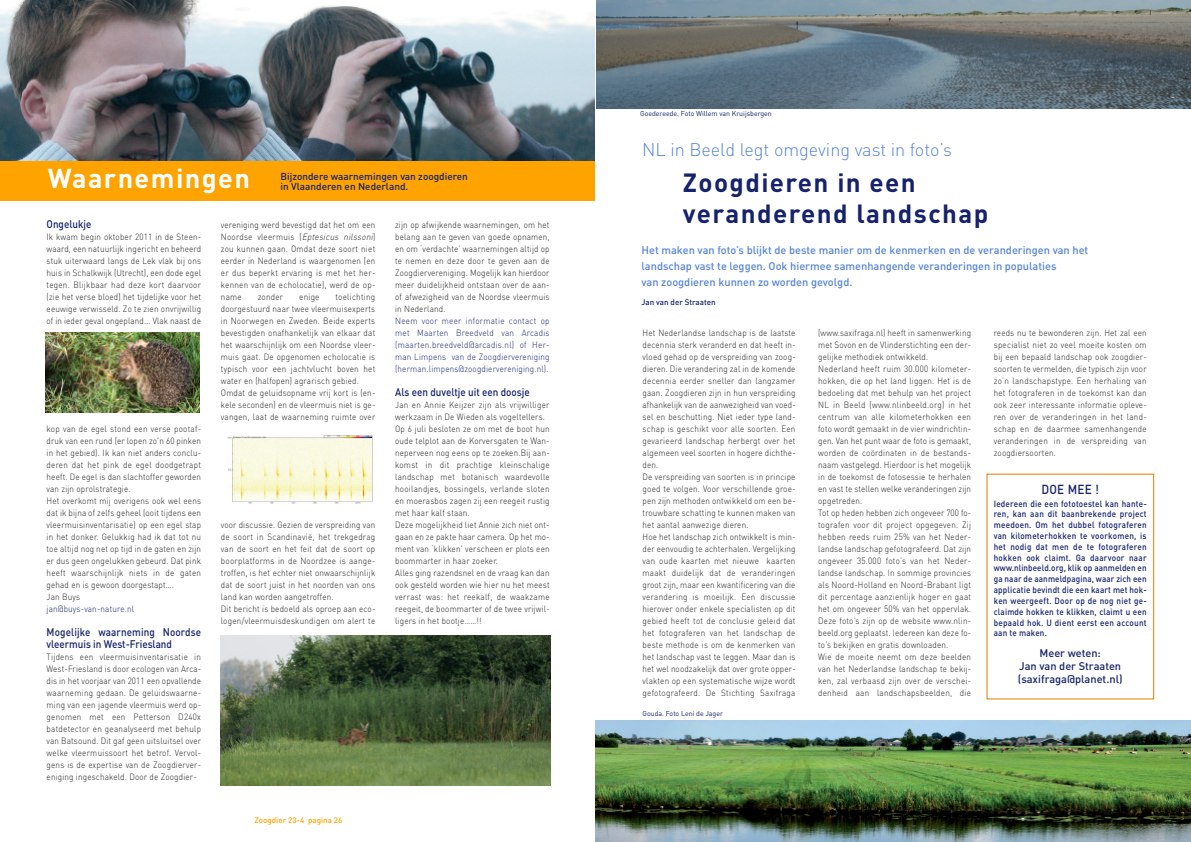
<style>
.page{position:relative;width:1191px;height:842px;background:#fff}
.page>*{position:absolute;margin:0;border:0;box-sizing:border-box;transform-origin:0 0}
.t1{font:700 27px "DIN";letter-spacing:.055em;color:#fff}
.t2{font:700 26px/31.2px "DIN";letter-spacing:.055em;color:#16226c}
.t3{font:300 18px "DIN";color:#5684d6}
.t4{font:500 13px "DIN";letter-spacing:.02em;color:#16226c;scale:.9 1}
.t5{font:500 11px/16px "DIN";color:#5684d6}
.t6{font:500 11px/12px "DIN";color:#16226c;scale:.9 1}
.t7{font:500 11px/13.2px "DIN";color:#16226c;text-align:center}
.t8{font:500 10px/10px "DIN";color:#16226c}
.t9{font:300 9px/12px "DIN";letter-spacing:.02em;color:#231f20;scale:.9 1}
.t10{font:500 9px/10.8px "DIN";letter-spacing:.025em;color:#16226c;text-align:justify;scale:.9 1}
.t11{font:300 9px/12px "DIN";letter-spacing:.02em;color:#16226c;text-align:justify;scale:.9 1}
.t12{font:500 8px "DIN";color:#ffa300}
.t13{font:500 8px "DIN";color:#16226c}
.t14{font:7px "DIN";color:#16226c}
.s1{font-style:italic}
</style>
<div class="page">
<img style="left:596px;top:720px;width:595px;height:122px">
<img style="left:596px;top:0;width:595px;height:108px">
<div style="left:0;top:159px;width:594px;height:42px;background:#ffa300"></div>
<img style="left:0;top:0;width:594px;height:161px">
<img style="left:46px;top:332px;width:153px;height:81px">
<img style="left:221px;top:636px;width:330px;height:149px">
<img style="left:227px;top:436px;width:145px;height:68px">
<h1 class="t1" style="left:48px;top:169px;width:203px">Waarnemingen</h1>
<p class="t8" style="left:280px;top:173px;width:189px">Bijzondere waarnemingen van zoogdieren in Vlaanderen en Nederland.</p>
<p class="t6" style="left:47px;top:219px;width:51px">Ongelukje</p>
<p class="t9" style="left:47px;top:232px;width:173px;text-align:justify">Ik kwam begin oktober 2011 in de Steen&shy;waard, een natuurlijk ingericht en beheerd stuk uiterwaard langs de Lek vlak bij ons huis in Schalkwijk (Utrecht), een dode egel tegen. Blijkbaar had deze kort daarvoor (zie het verse bloed) het tijdelijke voor het eeuwige verwisseld. Zo te zien onvrijwillig of in ieder geval ongepland... Vlak naast de</p>
<p class="t9" style="left:47px;top:424px;width:173px">kop van de egel stond een verse pootaf&shy;druk van een rund (er lopen zo'n 60 pinken in het gebied). Ik kan niet anders conclu&shy;deren dat het pink de egel doodgetrapt heeft. De egel is dan slachtoffer geworden van zijn oprolstrategie.<br>Het overkomt mij overigens ook wel eens dat ik bijna of zelfs geheel (ooit tijdens een vleermuisinventarisatie) op een egel stap in het donker. Gelukkig had ik dat tot nu toe altijd nog net op tijd in de gaten en zijn er dus geen ongelukken gebeurd. Dat pink heeft waarschijnlijk niets in de gaten gehad en is gewoon doorgestapt….<br>Jan Buys</p>
<p class="t11" style="left:47px;top:604px;width:99px">jan@buys-van-nature.nl</p>
<p class="t6" style="left:47px;top:627px;width:173px">Mogelijke waarneming Noordse vleermuis in West-Friesland</p>
<p class="t9" style="left:47px;top:652px;width:173px;text-align:justify">Tijdens een vleermuisinventarisatie in West-Friesland is door ecologen van Arca&shy;dis in het voorjaar van 2011 een opvallende waarneming gedaan. De geluidswaarne&shy;ming van een jagende vleermuis werd op&shy;genomen met een Petterson D240x batdetector en geanalyseerd met behulp van Batsound. Dit gaf geen uitsluitsel over welke vleermuissoort het betrof. Vervol&shy;gens is de expertise van de Zoogdierver&shy;eniging ingeschakeld. Door de Zoogdier-</p>
<p class="t9" style="left:221px;top:220px;width:173px;text-align:justify">vereniging werd bevestigd dat het om een N o o rd s e v le e rm u i s ( <span class="s1">Eptesicus nilssoni</span>) zou kunnen gaan. Omdat deze soort niet eerder in Nederland is waargenomen (en er dus beperkt ervaring is met het her&shy;kennen van de echolocatie), werd de op&shy;name</p>
<p class="t9" style="left:221px;top:292px;width:173px;text-indent:115px">toelichting doorgestuurd naar twee vleermuisexperts in Noorwegen en Zweden. Beide experts bevestigden onafhankelijk van elkaar dat het waarschijnlijk om een Noordse vleer&shy;muis gaat. De opgenomen echolocatie is typisch voor een jachtvlucht boven het water en (halfopen) agrarisch gebied.<br>Omdat de geluidsopname vrij kort is (en&shy;kele seconden) en de vleermuis niet is ge&shy;vangen, laat de waarneming ruimte over</p>
<p class="t9" style="left:258px;top:292px;width:30px">zonder</p>
<p class="t9" style="left:299px;top:292px;width:24px">enige</p>
<p class="t9" style="left:221px;top:520px;width:173px">voor discussie. Gezien de verspreiding van de soort in Scandinavië, het trekgedrag van de soort en het feit dat de soort op boorplatforms in de Noordzee is aange&shy;troffen, is het echter niet onwaarschijnlijk dat de soort juist in het noorden van ons land kan worden aangetroffen.<br>Dit bericht is bedoeld als oproep aan eco&shy;logen/vleermuisdeskundigen om alert te</p>
<p class="t12" style="left:254px;top:817px;width:90px">Zoogdier 23-4 pagina 26</p>
<p class="t9" style="left:395px;top:220px;width:173px;text-align:justify">zijn op afwijkende waarnemingen, om het belang aan te geven van goede opnamen, en om ‘verdachte’ waarnemingen altijd op te nemen en deze door te geven aan de Zoogdiervereniging. Mogelijk kan hierdoor meer duidelijkheid ontstaan over de aan&shy;of afwezigheid van de Noordse vleermuis in Nederland.</p>
<p class="t11" style="left:395px;top:316px;width:173px">Neem voor meer informatie contact op met Maarten Breedveld van Arcadis (maarten.breedveld@arcadis.nl) of Her&shy;man Limpens van de Zoogdiervereniging (herman.limpens@zoogdiervereniging.nl).</p>
<p class="t6" style="left:395px;top:387px;width:151px">Als een duveltje uit een doosje</p>
<p class="t9" style="left:395px;top:400px;width:173px">Jan en Annie Keijzer zijn als vrijwilliger werkzaam in De Wieden als vogeltellers.<br>Op 6 juli besloten ze om met de boot hun oude telplot aan de Korversgaten te Wan&shy;neperveen nog eens op te zoeken.Bij aan&shy;komst in dit prachtige kleinschalige landschap met botanisch waardevolle hooilandjes, bossingels, verlande sloten en moerasbos zagen zij een reegeit rustig met haar kalf staan.<br>Deze mogelijkheid liet Annie zich niet ont&shy;gaan en ze pakte haar camera. Op het mo&shy;ment van ‘klikken’ verscheen er plots een boommarter in haar zoeker.<br>Alles ging razendsnel en de vraag kan dan ook gesteld worden wie hier nu het meest verrast was: het reekalf, de waakzame reegeit, de boommarter of de twee vrijwil&shy;ligers in het bootje……!!</p>
<p class="t14" style="left:640px;top:111px;width:133px">Goedereede. Foto Willem van Kruijsbergen</p>
<h3 class="t3" style="left:642px;top:143px;width:311px">NL in Beeld legt omgeving vast in foto’s</h3>
<h2 class="t2" style="left:683px;top:170px;width:307px">Zoogdieren in een veranderend landschap</h2>
<p class="t5" style="left:641px;top:243px;width:448px">Het maken van foto’s blijkt de beste manier om de kenmerken en de veranderingen van het landschap vast te leggen. Ook hiermee samenhangende veranderingen in populaties<br>van zoogdieren kunnen zo worden gevolgd.</p>
<p class="t13" style="left:641px;top:300px;width:76px">Jan van der Straaten</p>
<p class="t9" style="left:642px;top:328px;width:172px">Het Nederlandse landschap is de laatste decennia sterk veranderd en dat heeft in&shy;vloed gehad op de verspreiding van zoog&shy;dieren. Die verandering zal in de komende decennia eerder sneller dan langzamer gaan. Zoogdieren zijn in hun verspreiding afhankelijk van de aanwezigheid van voed&shy;sel en beschutting. Niet ieder type land&shy;schap is geschikt voor alle soorten. Een gevarieerd landschap herbergt over het algemeen veel soorten in hogere dichthe&shy;den.<br>De verspreiding van soorten is in principe goed te volgen. Voor verschillende groe&shy;pen zijn methoden ontwikkeld om een be&shy;trouwbare schatting te kunnen maken van het aantal aanwezige dieren.<br>Hoe het landschap zich ontwikkelt is min&shy;der eenvoudig te achterhalen. Vergelijking van oude kaarten met nieuwe kaarten maakt duidelijk dat de veranderingen groot zijn, maar een kwantificering van die verandering is moeilijk. Een discussie hierover onder enkele specialisten op dit gebied heeft tot de conclusie geleid dat het fotograferen van het landschap de beste methode is om de kenmerken van het landschap vast te leggen. Maar dan is het wel noodzakelijk dat over grote opper&shy;vlakten op een systematische wijze wordt gefotografeerd. De Stichting Saxifraga</p>
<p class="t9" style="left:818px;top:328px;width:172px">(www.saxifraga.nl) heeft in samenwerking met Sovon en de Vlinderstichting een der&shy;gelijke methodiek ontwikkeld.<br>Nederland heeft ruim 30.000 kilometer&shy;hokken, die op het land liggen. Het is de bedoeling dat met behulp van het project NL in Beeld (www.nlinbeeld.org) in het centrum van alle kilometerhokken een foto wordt gemaakt in de vier windrichtin&shy;gen. Van het punt waar de foto is gemaakt, worden de coördinaten in de bestands&shy;naam vastgelegd. Hierdoor is het mogelijk in de toekomst de fotosessie te herhalen en vast te stellen welke veranderingen zijn opgetreden.<br>Tot op heden hebben zich ongeveer 700 fo&shy;tografen voor dit project opgegeven. Zij hebben reeds ruim 25% van het Neder&shy;landse landschap gefotografeerd. Dat zijn ongeveer 35.000 foto’s van het Neder&shy;landse landschap. In sommige provincies als Noord-Holland en Noord-Brabant ligt dit percentage aanzienlijk hoger en gaat het om ongeveer 50% van het oppervlak.<br>Deze foto’s zijn op de website www.nlin&shy;beeld.org geplaatst. Iedereen kan deze fo&shy;to’s bekijken en gratis downloaden.<br>Wie de moeite neemt om deze beelden van het Nederlandse landschap te bekij&shy;ken, zal verbaasd zijn over de verschei&shy;denheid aan landschapsbeelden, die</p>
<p class="t9" style="left:993px;top:328px;width:172px;text-align:justify">reeds nu te bewonderen zijn. Het zal een specialist niet zo veel moeite kosten om bij een bepaald landschap ook zoogdier&shy;soorten te vermelden, die typisch zijn voor zo’n landschapstype. Een herhaling van het fotograferen in de toekomst kan dan ook zeer interessante informatie opleve&shy;ren over de veranderingen in het land&shy;schap en de daarmee samenhangende veranderingen in de verspreiding van zoogdiersoorten.</p>
<h3 class="t4" style="left:1041px;top:485px;width:65px">DOE MEE !</h3>
<p class="t10" style="left:993px;top:499px;width:172px">Iedereen die een fototoestel kan hante&shy;ren, kan aan dit baanbrekende project meedoen. Om het dubbel fotograferen van kilometerhokken te voorkomen, is het nodig dat men de te fotograferen hokken ook claimt. Ga daarvoor naar www.nlinbeeld.org, klik op aanmelden en ga naar de aanmeldpagina, waar zich een applicatie bevindt die een kaart met hok&shy;ken weergeeft. Door op de nog niet ge&shy;claimde hokken te klikken, claimt u een bepaald hok. U dient eerst een account aan te maken.</p>
<p class="t7" style="left:1017px;top:647px;width:106px">Meer weten:<br>Jan van der Straaten (saxifraga@planet.nl)</p>
<p class="t14" style="left:642px;top:711px;width:82px">Gouda. Foto Leni de Jager</p>
</div>
